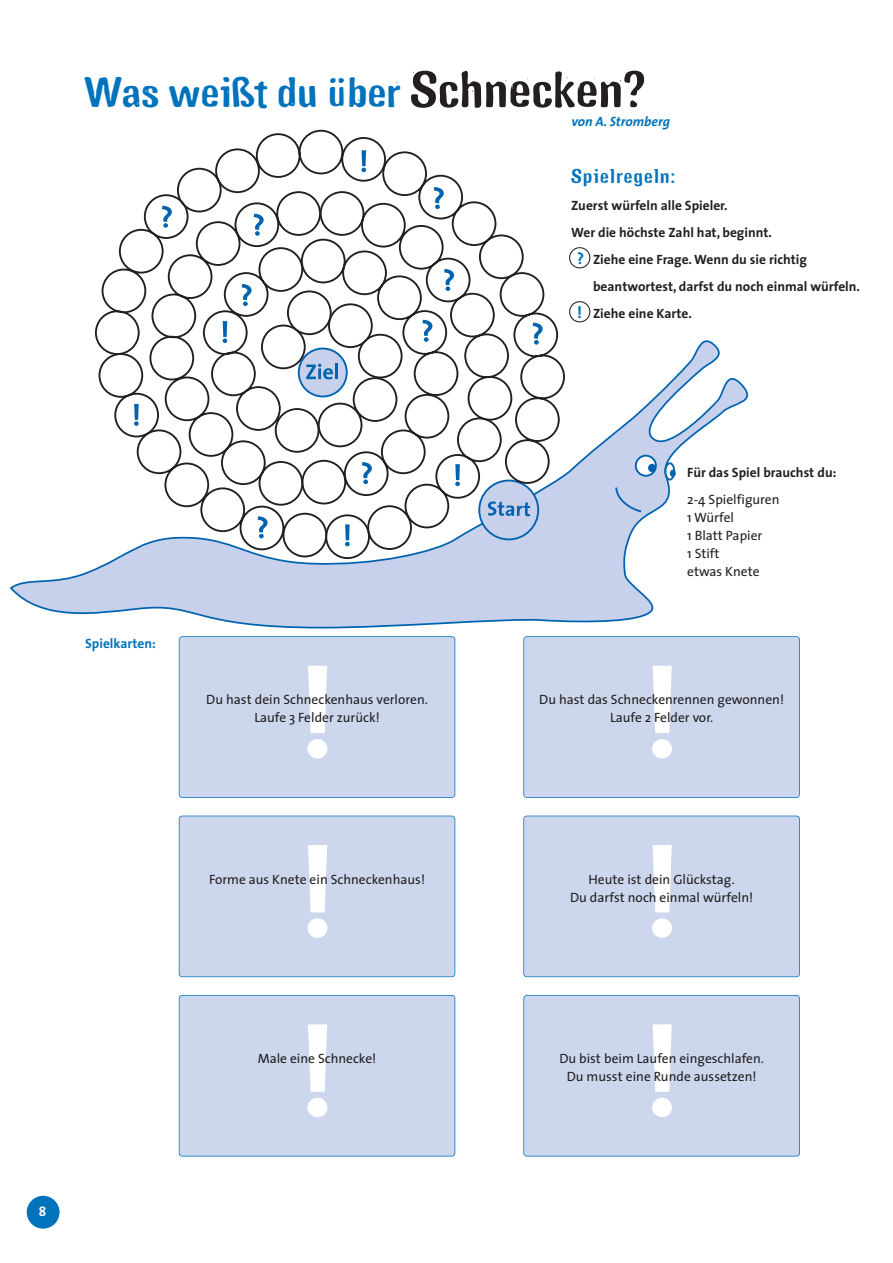
<style>
.page{position:relative;width:893px;height:1263px;background:#fff}
.page>*{position:absolute;margin:0;border:0;box-sizing:border-box;transform-origin:0 0}
.t1{font:700 127.5px "The Sans";color:#fff}
.t2{font:700 45px "Gagamond";color:#0073bc}
.t3{font:700 21px "Gagamond";letter-spacing:.05em;color:#0073bc}
.t4{font:13.5px/18px "The Sans";color:#231f1f;text-align:center}
.t5{font:700 13.5px "The Sans";color:#231f1f}
.t6{font:italic 700 13.5px "The Sans";color:#0073bc}
.t7{font:700 13.5px "The Sans";color:#0073bc}
.t8{font:700 13.5px "The Sans";color:#fff}
.s1{font-size:54px;color:#231f1f}
.s2{font-size:16.5px;color:#0073bc}
</style>
<div class="page">
<svg style="left:10px;top:340px;width:738px;height:289px"></svg>
<div style="left:479px;top:481px;width:59px;height:58px;background:#c7d1ec;border-radius:50%"></div>
<div style="left:478px;top:480px;width:61px;height:60px;border:2px solid #0063af;border-radius:50%"></div>
<svg style="left:502px;top:502px;width:28px;height:14px"></svg>
<svg style="left:502px;top:234px;width:64px;height:251px"></svg>
<svg style="left:94px;top:130px;width:408px;height:428px"></svg>
<svg style="left:306px;top:333px;width:97px;height:227px"></svg>
<hr style="left:335px;top:363px;width:3px;height:16px;background:#0063af">
<div style="left:635px;top:456px;width:21px;height:20px;background:#fff;border-radius:50%"></div>
<div style="left:634px;top:455px;width:22px;height:22px;border:2px solid #0063af;border-radius:50%"></div>
<svg style="left:665px;top:463px;width:9px;height:17px"></svg>
<div style="left:664px;top:462px;width:11px;height:19px;border:2px solid #0063af;border-radius:50%"></div>
<svg style="left:670px;top:470px;width:5px;height:7px"></svg>
<svg style="left:614px;top:463px;width:42px;height:51px"></svg>
<div style="left:27px;top:1196px;width:33px;height:33px;background:#0073bc;border-radius:50%"></div>
<div style="left:179px;top:637px;width:276px;height:160px;background:#ccd7ee;border-radius:3px"></div>
<div style="left:179px;top:636px;width:276px;height:162px;border:2px solid #0073bc;border-radius:3px"></div>
<div style="left:179px;top:816px;width:276px;height:161px;background:#ccd7ee;border-radius:3px"></div>
<div style="left:179px;top:816px;width:276px;height:161px;border:2px solid #0073bc;border-radius:3px"></div>
<div style="left:179px;top:995px;width:276px;height:161px;background:#ccd7ee;border-radius:3px"></div>
<div style="left:179px;top:995px;width:276px;height:162px;border:2px solid #0073bc;border-radius:3px"></div>
<div style="left:523px;top:637px;width:276px;height:160px;background:#ccd7ee;border-radius:3px"></div>
<div style="left:523px;top:636px;width:276px;height:162px;border:2px solid #0073bc;border-radius:3px"></div>
<div style="left:523px;top:816px;width:276px;height:161px;background:#ccd7ee;border-radius:3px"></div>
<div style="left:523px;top:816px;width:276px;height:161px;border:2px solid #0073bc;border-radius:3px"></div>
<div style="left:523px;top:995px;width:276px;height:161px;background:#ccd7ee;border-radius:3px"></div>
<div style="left:523px;top:995px;width:276px;height:162px;border:2px solid #0073bc;border-radius:3px"></div>
<svg style="left:569px;top:247px;width:21px;height:21px"></svg>
<svg style="left:569px;top:301px;width:21px;height:21px"></svg>
<h2 class="t2" style="left:85px;top:74px;width:562px">Was weißt du über <span class="s1">Schnecken?</span></h2>
<p class="t6" style="left:571px;top:116px;width:100px">von A. Stromberg</p>
<h3 class="t3" style="left:571px;top:167px;width:106px">Spielregeln:</h3>
<p class="t5" style="left:571px;top:200px;width:158px">Zuerst würfeln alle Spieler.</p>
<p class="t5" style="left:571px;top:227px;width:202px">Wer die höchste Zahl hat, beginnt.</p>
<p class="t5" style="left:577px;top:254px;width:231px"><span class="s2">?</span> Ziehe eine Frage. Wenn du sie richtig</p>
<p class="t5" style="left:593px;top:281px;width:268px">beantwortest, darfst du noch einmal würfeln.</p>
<p class="t5" style="left:577px;top:308px;width:116px"><span class="s2">!</span> Ziehe eine Karte.</p>
<p class="t7" style="left:85px;top:638px;width:72px">Spielkarten:</p>
<p class="t8" style="left:39px;top:1206px;width:9px">8</p>
<h1 class="t1" style="left:298px;top:666px;width:40px">!</h1>
<p class="t4" style="left:206px;top:691px;width:223px">Du hast dein Schneckenhaus verloren.<br>Laufe 3 Felder zurück!</p>
<h1 class="t1" style="left:298px;top:845px;width:40px">!</h1>
<p class="t4" style="left:209px;top:872px;width:217px">Forme aus Knete ein Schneckenhaus!</p>
<h1 class="t1" style="left:298px;top:1024px;width:40px">!</h1>
<p class="t4" style="left:258px;top:1051px;width:120px">Male eine Schnecke!</p>
<p class="t5" style="left:687px;top:467px;width:151px">Für das Spiel brauchst du:</p>
<p class="t4" style="left:687px;top:492px;width:94px;text-align:left">2-4 Spielfiguren<br>1 Würfel<br>1 Blatt Papier<br>1 Stift<br>etwas Knete</p>
<h1 class="t1" style="left:642px;top:666px;width:40px">!</h1>
<p class="t4" style="left:539px;top:691px;width:246px">Du hast das Schneckenrennen gewonnen!<br>Laufe 2 Felder vor.</p>
<h1 class="t1" style="left:642px;top:845px;width:40px">!</h1>
<p class="t4" style="left:570px;top:872px;width:185px">Heute ist dein Glückstag.<br>Du darfst noch einmal würfeln!</p>
<h1 class="t1" style="left:642px;top:1024px;width:40px">!</h1>
<p class="t4" style="left:559px;top:1051px;width:206px">Du bist beim Laufen eingeschlafen.<br>Du musst eine Runde aussetzen!</p>
</div>
